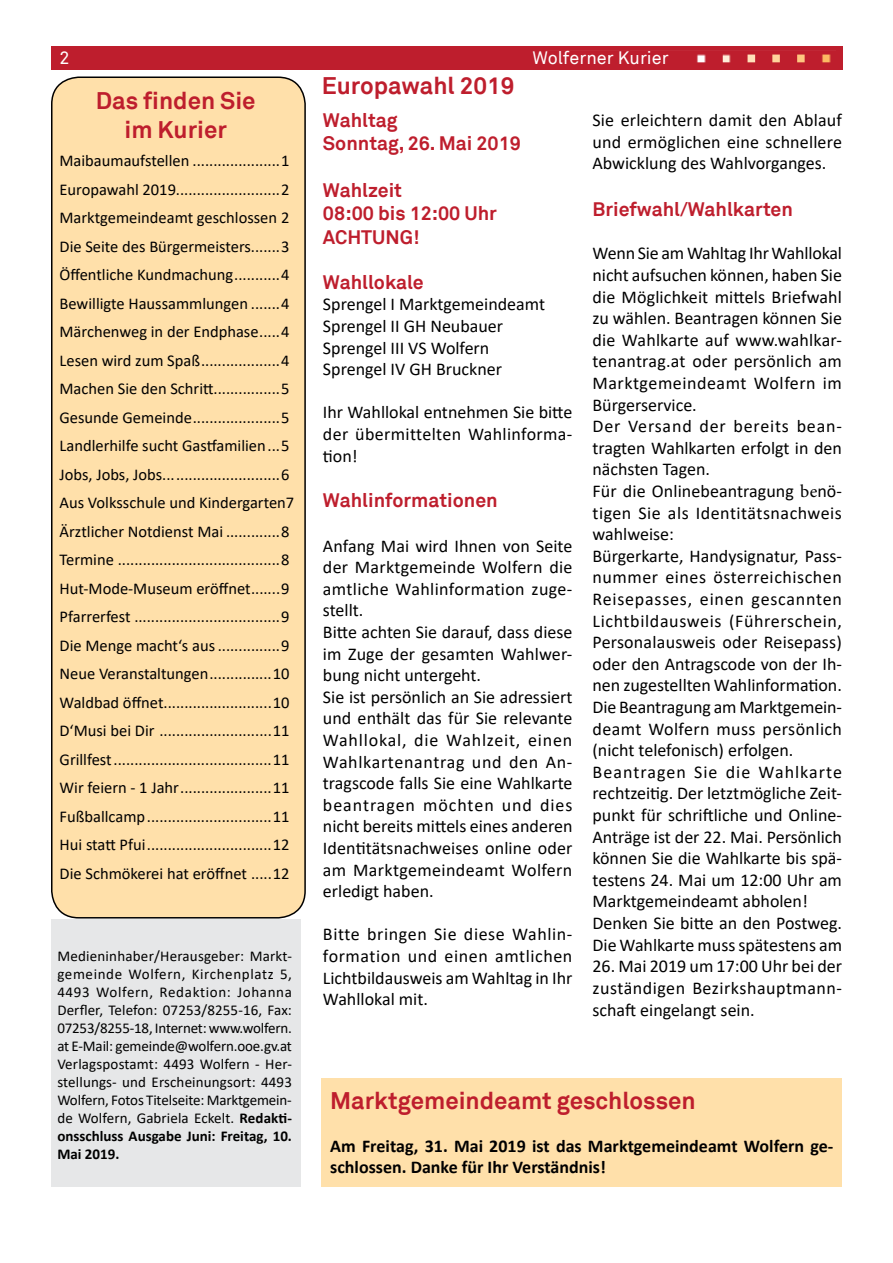
<style>
.page{position:relative;width:893px;height:1263px;background:#fff}
.page>*{position:absolute;margin:0;border:0;box-sizing:border-box;transform-origin:0 0}
.t1{font:700 24px/28.8px "Akkurat OEVP";color:#be1e2d;text-align:center}
.t2{font:700 19.5px/23.4px "Akkurat OEVP";color:#be1e2d}
.t3{font:18px/21.6px "Calibri";color:#000;text-align:justify}
.t4{font:700 18px/21.6px "Calibri";color:#000}
.t5{font:18px "Akkurat OEVP";color:#fff}
.t6{font:16.5px/28.5px "Calibri";color:#000}
.t7{font:15px/18px "Calibri";letter-spacing:-.01em;color:#000;text-align:justify}
.s1{font-weight:700}
.s2{font-family:"Minion Pro"}
</style>
<div class="page">
<div style="left:51px;top:918px;width:249px;height:268px;background:#e6e7e8"></div>
<div style="left:322px;top:1078px;width:520px;height:108px;background:#ffe0aa"></div>
<div style="left:52px;top:77px;width:253px;height:841px;background:#ffe0aa;border-radius:27px"></div>
<div style="left:51px;top:77px;width:255px;height:841px;border:2px solid #000;border-radius:27px"></div>
<div style="left:51px;top:47px;width:791px;height:23px;background:#be1e2d"></div>
<img style="left:696px;top:54px;width:135px;height:9px">
<p class="t5" style="left:60px;top:47px;width:12px">2</p>
<p class="t5" style="left:533px;top:47px;width:138px">Wolferner Kurier</p>
<h1 class="t1" style="left:96px;top:86px;width:161px">Das finden Sie im Kurier</h1>
<p class="t6" style="left:60px;top:146px;width:236px">Maibaumaufstellen .....................1<br>Europawahl 2019.........................2<br>Marktgemeindeamt geschlossen 2<br>Die Seite des Bürgermeisters.......3<br>Öffentliche Kundmachung...........4<br>Bewilligte Haussammlungen .......4<br>Märchenweg in der Endphase.....4<br>Lesen wird zum Spaß...................4<br>Machen Sie den Schritt................5<br>Gesunde Gemeinde.....................5<br>Landlerhilfe sucht Gastfamilien...5<br>Jobs, Jobs, Jobs............................6<br>Aus Volksschule und Kindergarten7<br>Ärztlicher Notdienst Mai .............8<br>Termine .......................................8<br>Hut-Mode-Museum eröffnet.......9<br>Pfarrerfest ...................................9<br>Die Menge macht‘s aus ...............9<br>Neue Veranstaltungen...............10<br>Waldbad öffnet..........................10<br>D‘Musi bei Dir ...........................11<br>Grillfest......................................11<br>Wir feiern - 1 Jahr......................11<br>Fußballcamp..............................11<br>Hui statt Pfui..............................12<br>Die Schmökerei hat eröffnet .....12</p>
<p class="t7" style="left:57px;top:946px;width:236px">Medieninhaber/Herausgeber: Markt&shy;gemeinde Wolfern, Kirchenplatz 5, 4493 Wolfern, Redaktion: Johanna Derfler, Telefon: 07253/8255-16, Fax:<br>07253/8255-18, Internet: www.wolfern. at E-Mail: gemeinde@wolfern.ooe.gv.at Verlagspostamt: 4493 Wolfern - Her&shy;stellungs- und Erscheinungsort: 4493<br>Wolfern, Fotos Titelseite: Marktgemein&shy;de Wolfern, Gabriela Eckelt. <span class="s1">Redakti&shy;onsschluss Ausgabe Juni: Freitag, 10.<br>Mai 2019.</span></p>
<h1 class="t1" style="left:322px;top:71px;width:194px">Europawahl 2019</h1>
<p class="t2" style="left:323px;top:108px;width:200px">Wahltag<br>Sonntag, 26. Mai 2019</p>
<p class="t2" style="left:323px;top:179px;width:176px">Wahlzeit<br>08:00 bis 12:00 Uhr<br>ACHTUNG!</p>
<p class="t2" style="left:323px;top:270px;width:102px">Wahllokale</p>
<p class="t3" style="left:323px;top:293px;width:224px;text-align:left">Sprengel I Marktgemeindeamt<br>Sprengel II GH Neubauer<br>Sprengel III VS Wolfern<br>Sprengel IV GH Bruckner</p>
<p class="t3" style="left:323px;top:401px;width:251px">Ihr Wahllokal entnehmen Sie bitte der übermittelten Wahlinforma&shy;tion!</p>
<p class="t2" style="left:323px;top:488px;width:176px">Wahlinformationen</p>
<p class="t3" style="left:323px;top:534px;width:251px;text-align:left">Anfang Mai wird Ihnen von Seite der Marktgemeinde Wolfern die amtliche Wahlinformation zuge&shy;stellt.<br>Bitte achten Sie darauf, dass diese im Zuge der gesamten Wahlwer&shy;bung nicht untergeht.<br>Sie ist persönlich an Sie adressiert und enthält das für Sie relevante<br>Wahllokal, die Wahlzeit, einen<br>Wahlkartenantrag und den An&shy;tragscode falls Sie eine Wahlkarte beantragen möchten und dies nicht bereits mittels eines anderen<br>Identitätsnachweises online oder am Marktgemeindeamt Wolfern erledigt haben.</p>
<p class="t3" style="left:323px;top:923px;width:251px">Bitte bringen Sie diese Wahlin&shy;formation und einen amtlichen Lichtbildausweis am Wahltag in Ihr Wahllokal mit.</p>
<p class="t3" style="left:592px;top:109px;width:251px">Sie erleichtern damit den Ablauf und ermöglichen eine schnellere Abwicklung des Wahlvorganges.</p>
<p class="t2" style="left:592px;top:198px;width:202px">Briefwahl/Wahlkarten</p>
<p class="t3" style="left:592px;top:242px;width:251px;text-align:left">Wenn Sie am Wahltag Ihr Wahllokal nicht aufsuchen können, haben Sie die Möglichkeit mittels Briefwahl zu wählen. Beantragen können Sie die Wahlkarte auf www.wahlkar&shy;tenantrag.at oder persönlich am<br>Marktgemeindeamt Wolfern im<br>Bürgerservice.<br>Der Versand der bereits bean&shy;tragten Wahlkarten erfolgt in den nächsten Tagen.<br>Für die Onlinebeantragung <span class="s2">be</span>nö&shy;tigen Sie als Identitätsnachweis wahlweise:<br>Bürgerkarte, Handysignatur, Pass&shy;nummer eines österreichischen<br>Reisepasses, einen gescannten<br>Lichtbildausweis (Führerschein,<br>Personalausweis oder Reisepass) oder den Antragscode von der Ih&shy;nen zugestellten Wahlinformation.<br>Die Beantragung am Marktgemein&shy;deamt Wolfern muss persönlich (nicht telefonisch) erfolgen.<br>Beantragen Sie die Wahlkarte rechtzeitig. Der letztmögliche Zeit&shy;punkt für schriftliche und Online-<br>Anträge ist der 22. Mai. Persönlich können Sie die Wahlkarte bis spä&shy;testens 24. Mai um 12:00 Uhr am<br>Marktgemeindeamt abholen!<br>Denken Sie bitte an den Postweg.<br>Die Wahlkarte muss spätestens am</p>
<p class="t3" style="left:592px;top:955px;width:251px">26. Mai 2019 um 17:00 Uhr bei der zuständigen Bezirkshauptmann&shy;schaft eingelangt sein.</p>
<h1 class="t1" style="left:330px;top:1086px;width:367px">Marktgemeindeamt geschlossen</h1>
<p class="t4" style="left:330px;top:1135px;width:505px">Am Freitag, 31. Mai 2019 ist das Marktgemeindeamt Wolfern ge&shy;schlossen. Danke für Ihr Verständnis!</p>
</div>
